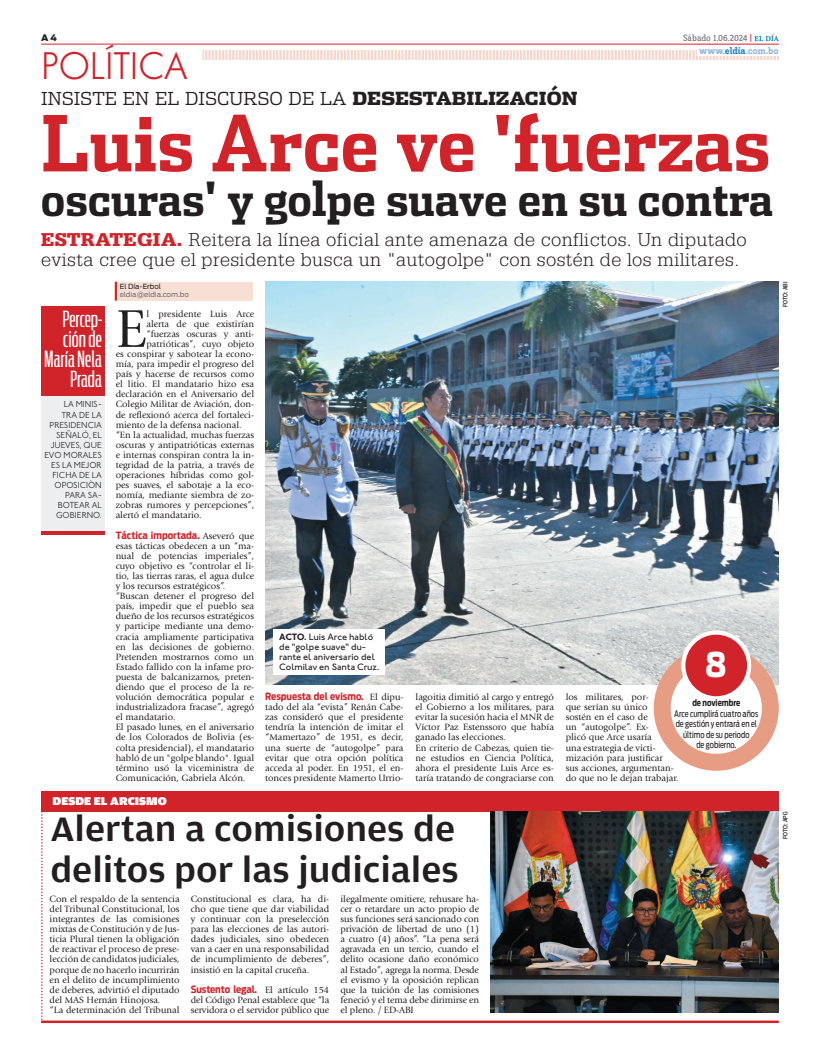
<style>
.page{position:relative;width:820px;height:1056px;background:#fff}
.page>*{position:absolute;margin:0;border:0;box-sizing:border-box;transform-origin:0 0}
.t1{font:700 77px "Dispatch Cond";color:#d1232a}
.t2{font:55.4px "Giovanni";color:#231f20}
.t3{font:700 47px "Dispatch Cond";color:#231f20}
.t4{font:500 36px/40.4px "Amplitude Wide";color:#231f20}
.t5{font:35px "Cg Futura Maxi Lt";color:#d1232a}
.t6{font:900 34px "Dispatch";color:#fff;scale:.8 1}
.t7{font:300 22px/20.2px "Antenna Comp";color:#fff;text-align:right;scale:1.32 1}
.t8{font:300 18px/20.2px "Glypha";letter-spacing:.02em;color:#231f20;scale:1.1 1}
.t9{font:300 18px "Dispatch";color:#231f20}
.t10{font:900 12px "Amplitude Wide";color:#fff}
.t11{font:700 10px "Antenna Cond";color:#d1232a}
.t12{font:700 10px "Zine Slab Dis";color:#95b5de}
.t13{font:9.5px/10.1px "Giovanni";color:#231f20}
.t14{font:500 9.5px/10.1px "Johnston ITC";color:#231f20}
.t15{font:9.5px "Zine Slab Dis";color:#6c6d70}
.t16{font:300 9px/10.1px "Johnston ITC";color:#231f20;text-align:right}
.t17{font:9px/10.5px "Antenna Cond";color:#231f20;text-align:center;scale:.9 1}
.t18{font:700 9px "Antenna Cond";color:#231f20;scale:.9 1}
.t19{font:900 9px "Antenna";color:#231f20}
.t20{font:7px "Antenna";color:#6c6d70}
.t21{font:7px "Antenna";color:#231f20}
.t22{font:500 6px "Antenna Cond";letter-spacing:.015em;color:#231f20}
.s1{font-weight:900}
.s2{color:#d1232a}
.s3{color:#2783c5}
.s4{font-weight:900;color:#d1232a}
.s5{font-family:"Giovanni";font-weight:400;font-size:9.5px;color:#231f20}
.s6{font-weight:700}
</style>
<div class="page">
<div style="left:41px;top:791px;width:737px;height:20px;background:#d1232a"></div>
<img style="left:490px;top:811px;width:288px;height:201px">
<hr style="left:41px;top:1020px;width:737px;height:3px;background:#d1232a">
<svg style="left:41px;top:811px;width:2px;height:211px"></svg>
<div style="left:115px;top:282px;width:138px;height:19px;background:#f8dfd3"></div>
<svg style="left:115px;top:282px;width:2px;height:19px"></svg>
<img style="left:265px;top:282px;width:513px;height:403px">
<div style="left:653px;top:646px;width:125px;height:125px;background:#e79c84;border-radius:50%"></div>
<div style="left:670px;top:663px;width:91px;height:91px;background:#fff;border-radius:50%"></div>
<div style="left:683px;top:633px;width:65px;height:65px;background:#d1232a;border-radius:50%"></div>
<div style="left:681px;top:630px;width:70px;height:70px;border:4px solid #fff;border-radius:50%"></div>
<div style="left:41px;top:377px;width:64px;height:154px;background:#eceef0"></div>
<div style="left:41px;top:306px;width:64px;height:90px;background:#d1232a"></div>
<hr style="left:41px;top:531px;width:64px;height:4px;background:#d1232a">
<div style="left:273px;top:629px;width:112px;height:45px;background:#fff"></div>
<svg style="left:202px;top:50px;width:576px;height:10px"></svg>
<hr style="left:41px;top:44px;width:737px;height:1px;background:#d1232a">
<div style="left:696px;top:46px;width:82px;height:9px;background:#fff"></div>
<svg style="left:754px;top:34px;width:24px;height:7px"></svg>
<p class="t19" style="left:41px;top:32px;width:17px">A 4</p>
<h3 class="t5" style="left:41px;top:45px;width:148px">POLÍTICA</h3>
<h3 class="t9" style="left:41px;top:86px;width:538px">INSISTE EN EL DISCURSO DE LA <span class="s1">DESESTABILIZACIÓN</span></h3>
<p class="t15" style="left:682px;top:34px;width:71px">Sábado 1.06.2024 <span class="s2">|</span></p>
<p class="t12" style="left:699px;top:45px;width:81px">www.<span class="s3">eldía</span>.com.bo</p>
<h1 class="t1" style="left:41px;top:95px;width:730px">Luis Arce ve 'fuerzas</h1>
<h3 class="t3" style="left:41px;top:169px;width:733px">oscuras' y golpe suave en su contra</h3>
<h3 class="t8" style="left:41px;top:229px;width:642px"><span class="s4">ESTRATEGIA.</span> Reitera la línea oficial ante amenaza de conflictos. Un diputado evista cree que el presidente busca un "autogolpe" con sostén de los militares.</h3>
<h3 class="t7" style="left:44px;top:309px;width:46px">Percep&shy;ción de<br>María Nela<br>Prada</h3>
<p class="t16" style="left:44px;top:399px;width:59px">LA MINIS-<br>TRA DE LA<br>PRESIDENCIA<br>SEÑALÓ, EL<br>JUEVES, QUE<br>EVO MORALES<br>ES LA MEJOR<br>FICHA DE LA<br>OPOSICIÒN<br>PARA SA-<br>BOTEAR AL<br>GOBIERNO.</p>
<p class="t21" style="left:120px;top:283px;width:43px">El Día-Erbol</p>
<p class="t20" style="left:120px;top:291px;width:71px">eldia@eldia.com.bo</p>
<h2 class="t2" style="left:116px;top:298px;width:32px">E</h2>
<p class="t13" style="left:146px;top:309px;width:109px">l presidente Luis Arce</p>
<p class="t13" style="left:146px;top:319px;width:109px">alerta de que existirían</p>
<p class="t13" style="left:146px;top:329px;width:109px">“fuerzas oscuras y anti-</p>
<p class="t13" style="left:146px;top:339px;width:109px">patrióticas”, cuyo objeto</p>
<p class="t13" style="left:116px;top:349px;width:140px">es conspirar y sabotear la econo-</p>
<p class="t13" style="left:116px;top:359px;width:140px">mía, para impedir el progreso del</p>
<p class="t13" style="left:116px;top:369px;width:140px">país y hacerse de recursos como</p>
<p class="t13" style="left:116px;top:379px;width:140px">el litio. El mandatario hizo esa</p>
<p class="t13" style="left:116px;top:389px;width:140px">declaración en el Aniversario del</p>
<p class="t13" style="left:116px;top:399px;width:140px">Colegio Militar de Aviación, don-</p>
<p class="t13" style="left:116px;top:409px;width:140px">de reflexionó acerca del fortaleci-</p>
<p class="t13" style="left:116px;top:420px;width:127px">miento de la defensa nacional.</p>
<p class="t13" style="left:116px;top:430px;width:140px">“En la actualidad, muchas fuerzas</p>
<p class="t13" style="left:116px;top:440px;width:140px">oscuras y antipatrióticas externas</p>
<p class="t13" style="left:116px;top:450px;width:140px">e internas conspiran contra la in-</p>
<p class="t13" style="left:116px;top:460px;width:140px">tegridad de la patria, a través de</p>
<p class="t13" style="left:116px;top:470px;width:140px">operaciones híbridas como gol-</p>
<p class="t13" style="left:116px;top:480px;width:140px">pes suaves, el sabotaje a la eco-</p>
<p class="t13" style="left:116px;top:490px;width:140px">nomía, mediante siembra de zo-</p>
<p class="t13" style="left:116px;top:500px;width:140px">zobras rumores y percepciones”,</p>
<p class="t13" style="left:116px;top:510px;width:88px">alertó el mandatario.</p>
<p class="t11" style="left:116px;top:529px;width:140px">Táctica importada. <span class="s5">Aseveró que</span></p>
<p class="t13" style="left:116px;top:541px;width:140px">esas tácticas obedecen a un “ma&shy;nual de potencias imperiales”, cuyo objetivo es “controlar el li&shy;tio, las tierras raras, el agua dulce y los recursos estratégicos”. “Buscan detener el progreso del país, impedir que el pueblo sea dueño de los recursos estratégicos y participe mediante una demo&shy;cracia ampliamente participativa en las decisiones de gobierno.<br>Pretenden mostrarnos como un<br>Estado fallido con la infame pro&shy;puesta de balcanizarnos, preten&shy;diendo que el proceso de la re&shy;volución democrática popular e industrializadora fracase”, agregó el mandatario.<br>El pasado lunes, en el aniversario de los Colorados de Bolivia (es&shy;colta presidencial), el mandatario habló de un "golpe blando". Igual término usó la viceministra de<br>Comunicación, Gabriela Alcón.</p>
<p class="t10" style="left:52px;top:794px;width:116px">DESDE EL ARCISMO</p>
<p class="t14" style="left:279px;top:631px;width:102px"><span class="s6">ACTO.</span> Luis Arce habló de "golpe suave" du&shy;rante el aniversario del<br>Colmilav en Santa Cruz.</p>
<h3 class="t6" style="left:705px;top:640px;width:28px">8</h3>
<p class="t18" style="left:692px;top:698px;width:55px">de noviembre</p>
<p class="t17" style="left:674px;top:708px;width:95px">Arce cumplirá cuatro años de gestión y entrará en el último de su periodo<br>de gobierno.</p>
<p class="t11" style="left:265px;top:690px;width:140px">Respuesta del evismo. <span class="s5">El dipu-</span></p>
<p class="t13" style="left:265px;top:702px;width:140px;text-align:justify">tado del ala “evista” Renán Cabe&shy;zas consideró que el presidente tendría la intención de imitar el “Mamertazo” de 1951, es decir, una suerte de “autogolpe” para evitar que otra opción política acceda al poder. En 1951, el en&shy;tonces presidente Mamerto Urrio-</p>
<p class="t13" style="left:565px;top:692px;width:114px">los militares, por-<br>que serían su único<br>sostén en el caso de<br>un “autogolpe”. Ex-<br>plicó que Arce usaría<br>una estrategia de victi&shy;mización para justificar<br>sus acciones, argumentan&shy;do que no le dejan trabajar.</p>
<p class="t13" style="left:415px;top:692px;width:140px">lagoitia dimitió al cargo y entregó el Gobierno a los militares, para evitar la sucesión hacia el MNR de<br>Víctor Paz Estenssoro que había ganado las elecciones.<br>En criterio de Cabezas, quien tie&shy;ne estudios en Ciencia Política, ahora el presidente Luis Arce es&shy;taría tratando de congraciarse con</p>
<h3 class="t4" style="left:50px;top:810px;width:409px">Alertan a comisiones de delitos por las judiciales</h3>
<p class="t13" style="left:50px;top:894px;width:131px">Con el respaldo de la sentencia del Tribunal Constitucional, los integrantes de las comisiones mixtas de Constitución y de Jus&shy;ticia Plural tienen la obligación de reactivar el proceso de prese&shy;lección de candidatos judiciales, porque de no hacerlo incurrirán en el delito de incumplimiento de deberes, advirtió el diputado del MAS Hernán Hinojosa.<br>“La determinación del Tribunal</p>
<p class="t13" style="left:191px;top:894px;width:140px;text-align:justify">Constitucional es clara, ha di&shy;cho que tiene que dar viabilidad y continuar con la preselección para las elecciones de las autori&shy;dades judiciales, sino obedecen van a caer en una responsabilidad de incumplimiento de deberes”, insistió en la capital cruceña.</p>
<p class="t11" style="left:191px;top:983px;width:140px">Sustento legal. <span class="s5">El artículo 154</span></p>
<p class="t13" style="left:191px;top:995px;width:140px">del Código Penal establece que “la servidora o el servidor público que</p>
<p class="t13" style="left:340px;top:894px;width:140px;text-align:justify">ilegalmente omitiere, rehusare ha&shy;cer o retardare un acto propio de sus funciones será sancionado con privación de libertad de uno (1) a cuatro (4) años”. “La pena será agravada en un tercio, cuando el delito ocasione daño económico al Estado”, agrega la norma. Desde el evismo y la oposición replican que la tuición de las comisiones feneció y el tema debe dirimirse en el pleno. / ED-ABI</p>
<p class="t22" style="left:781px;top:307px;width:27px;rotate:-90deg">FOTO: abi</p>
<p class="t22" style="left:781px;top:839px;width:29px;rotate:-90deg">FOTO: apg</p>
</div>
